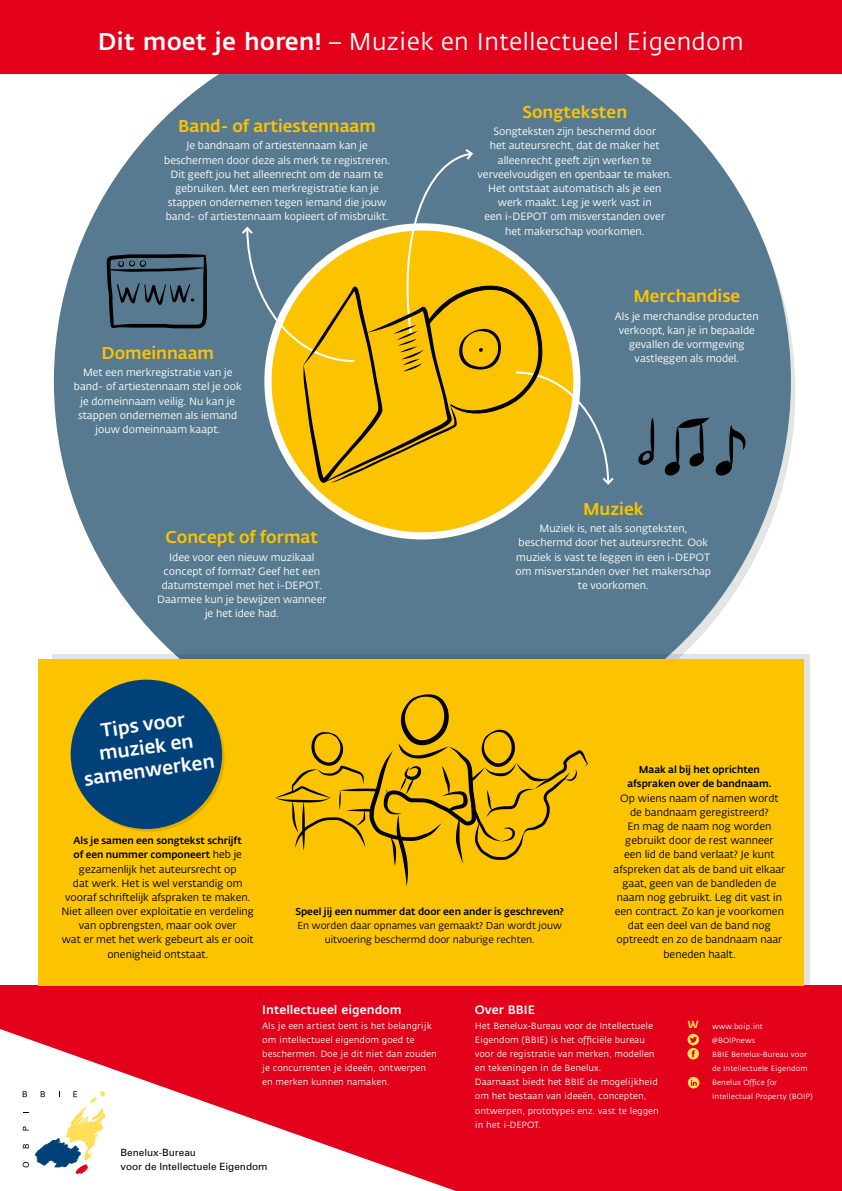
<style>
.page{position:relative;width:842px;height:1191px;background:#fff}
.page>*{position:absolute;margin:0;border:0;box-sizing:border-box;transform-origin:0 0}
.t1{font:24px "Fedra Sans";color:#fff}
.t2{font:500 19px/22.8px "Fedra Sans Alt Std";color:#fff;text-align:center}
.t3{font:500 17px "Fedra Sans Alt Std";color:#fcc400}
.t4{font:500 12px "Fedra Sans";color:#fff}
.t5{font:10.5px/14.2px "Fedra Sans Alt Std";color:#fff;text-align:center}
.t6{font:10.5px/14.2px "Fedra Sans Alt Std";color:#000;text-align:center}
.t7{font:700 10.2px "Fedra Sans";color:#ffdf5a}
.t8{font:500 10px/14.2px "Fedra Sans Alt Std";color:#000;text-align:center}
.t9{font:10px/14.2px "Fedra Sans Alt Std";color:#000;text-align:center}
.t10{font:10px/14.2px "Univers";color:#000}
.t11{font:9px/14.2px "Fedra Sans";color:#fff}
.t12{font:7.5px/14.2px "Fedra Sans";letter-spacing:.005em;color:#fff}
.s1{font-weight:500}
.s2{font-weight:400;font-size:10.5px}
</style>
<div class="page">
<div style="left:54px;top:13px;width:737px;height:737px;background:#587a90;border-radius:50%"></div>
<div style="left:272px;top:230px;width:301px;height:302px;background:#fcc400;border-radius:50%"></div>
<svg style="left:52px;top:654px;width:757px;height:332px"></svg>
<div style="left:0;top:986px;width:842px;height:205px;background:#e2001a"></div>
<svg style="left:688px;top:1076px;width:11px;height:12px"></svg>
<svg style="left:687px;top:1033px;width:12px;height:26px"></svg>
<div style="left:0;top:0;width:842px;height:74px;background:#e2001a"></div>
<svg style="left:0;top:1029px;width:456px;height:162px"></svg>
<svg style="left:23px;top:1091px;width:4px;height:6px"></svg>
<svg style="left:23px;top:1162px;width:6px;height:5px"></svg>
<svg style="left:23px;top:1144px;width:6px;height:4px"></svg>
<svg style="left:23px;top:1126px;width:6px;height:4px"></svg>
<svg style="left:35px;top:1090px;width:70px;height:84px;background:#d9dbcf"></svg>
<div style="left:38px;top:660px;width:766px;height:326px;background:#fcc400"></div>
<svg style="left:638px;top:417px;width:16px;height:48px"></svg>
<svg style="left:665px;top:417px;width:81px;height:58px"></svg>
<svg style="left:107px;top:254px;width:100px;height:74px"></svg>
<svg style="left:73px;top:682px;width:152px;height:149px"></svg>
<div style="left:71px;top:679px;width:151px;height:150px;background:#004179;border-radius:50%"></div>
<svg style="left:275px;top:694px;width:313px;height:192px"></svg>
<svg style="left:242px;top:149px;width:372px;height:337px"></svg>
<h1 class="t1" style="left:98px;top:29px;width:647px"><span class="s1">Dit moet je horen!</span> – Muziek en Intellectueel Eigendom</h1>
<h3 class="t3" style="left:178px;top:115px;width:199px">Band- of artiestennaam</h3>
<p class="t5" style="left:164px;top:139px;width:227px">Je bandnaam of artiestennaam kan je beschermen door deze als merk te registreren.<br>Dit geeft jou het alleenrecht om de naam te gebruiken. Met een merkregistratie kan je stappen ondernemen tegen iemand die jouw band- of artiestennaam kopieert of misbruikt.</p>
<h3 class="t3" style="left:102px;top:342px;width:114px">Domeinnaam</h3>
<p class="t5" style="left:74px;top:366px;width:169px">Met een merkregistratie van je band- of artiestennaam stel je ook je domeinnaam veilig. Nu kan je stappen ondernemen als iemand jouw domeinnaam kaapt.</p>
<h3 class="t3" style="left:166px;top:526px;width:154px">Concept of format</h3>
<p class="t5" style="left:157px;top:550px;width:171px">Idee voor een nieuw muzikaal concept of format? Geef het een datumstempel met het i-DEPOT.<br>Daarmee kun je bewijzen wanneer je het idee had.</p>
<h3 class="t3" style="left:522px;top:101px;width:106px">Songteksten</h3>
<p class="t5" style="left:477px;top:125px;width:196px">Songteksten zijn beschermd door<br>het auteursrecht, dat de maker het alleenrecht geeft zijn werken te verveelvoudigen en openbaar te maken.<br>Het ontstaat automatisch als je een werk maakt. Leg je werk vast in<br>een i-DEPOT om misverstanden over het makerschap voorkomen.</p>
<h3 class="t3" style="left:633px;top:285px;width:108px">Merchandise</h3>
<p class="t5" style="left:615px;top:309px;width:145px">Als je merchandise producten verkoopt, kan je in bepaalde gevallen de vormgeving</p>
<p class="t5" style="left:635px;top:351px;width:106px">vastleggen als model.</p>
<h3 class="t3" style="left:583px;top:498px;width:62px">Muziek</h3>
<p class="t5" style="left:515px;top:521px;width:197px">Muziek is, net als songteksten, beschermd door het auteursrecht. Ook muziek is vast te leggen in een i-DEPOT om misverstanden over het makerschap te voorkomen.</p>
<h2 class="t2" style="left:76px;top:722px;width:133px;rotate:-8deg">Tips voor muziek en samenwerken</h2>
<p class="t8" style="left:73px;top:833px;width:170px;text-align:left">Als je samen een songtekst schrijft of een nummer componeert <span class="s2">heb je</span></p>
<p class="t6" style="left:61px;top:862px;width:194px">gezamenlijk het auteursrecht op<br>dat werk. Het is wel verstandig om vooraf schriftelijk afspraken te maken.<br>Niet alleen over exploitatie en verdeling van opbrengsten, maar ook over<br>wat er met het werk gebeurt als er ooit onenigheid ontstaat.</p>
<p class="t8" style="left:295px;top:904px;width:270px">Speel jij een nummer dat door een ander is geschreven?</p>
<p class="t9" style="left:297px;top:918px;width:266px">En worden daar opnames van gemaakt? Dan wordt jouw uitvoering beschermd door naburige rechten.</p>
<p class="t8" style="left:627px;top:762px;width:146px">Maak al bij het oprichten afspraken over de bandnaam.</p>
<p class="t6" style="left:614px;top:791px;width:173px">Op wiens naam of namen wordt de bandnaam geregistreerd?<br>En mag de naam nog worden gebruikt door de rest wanneer<br>een lid de band verlaat? Je kunt afspreken dat als de band uit elkaar gaat, geen van de bandleden de naam nog gebruikt. Leg dit vast in een contract. Zo kan je voorkomen dat een deel van de band nog optreedt en zo de bandnaam naar beneden haalt.</p>
<p class="t4" style="left:262px;top:1003px;width:141px">Intellectueel eigendom</p>
<p class="t11" style="left:262px;top:1018px;width:176px">Als je een artiest bent is het belangrijk om intellectueel eigendom goed te beschermen. Doe je dit niet dan zouden je concurrenten je ideeën, ontwerpen en merken kunnen namaken.</p>
<p class="t7" style="left:688px;top:1018px;width:12px">W</p>
<p class="t4" style="left:475px;top:1003px;width:62px">Over BBIE</p>
<p class="t11" style="left:475px;top:1018px;width:185px">Het Benelux-Bureau voor de Intellectuele Eigendom (BBIE) is het officiële bureau voor de registratie van merken, modellen en tekeningen in de Benelux.<br>Daarnaast biedt het BBIE de mogelijkheid om het bestaan van ideeën, concepten, ontwerpen, prototypes enz. vast te leggen in het i-DEPOT.</p>
<p class="t12" style="left:712px;top:1019px;width:102px">www.boip.int<br>@BOIPnews<br>BBIE Benelux-Bureau voor de Intellectuele Eigendom<br>Benelux Office for<br>Intellectual Property (BOIP)</p>
<p class="t10" style="left:120px;top:1145px;width:149px">Benelux-Bureau<br>voor de Intellectuele Eigendom</p>
</div>
